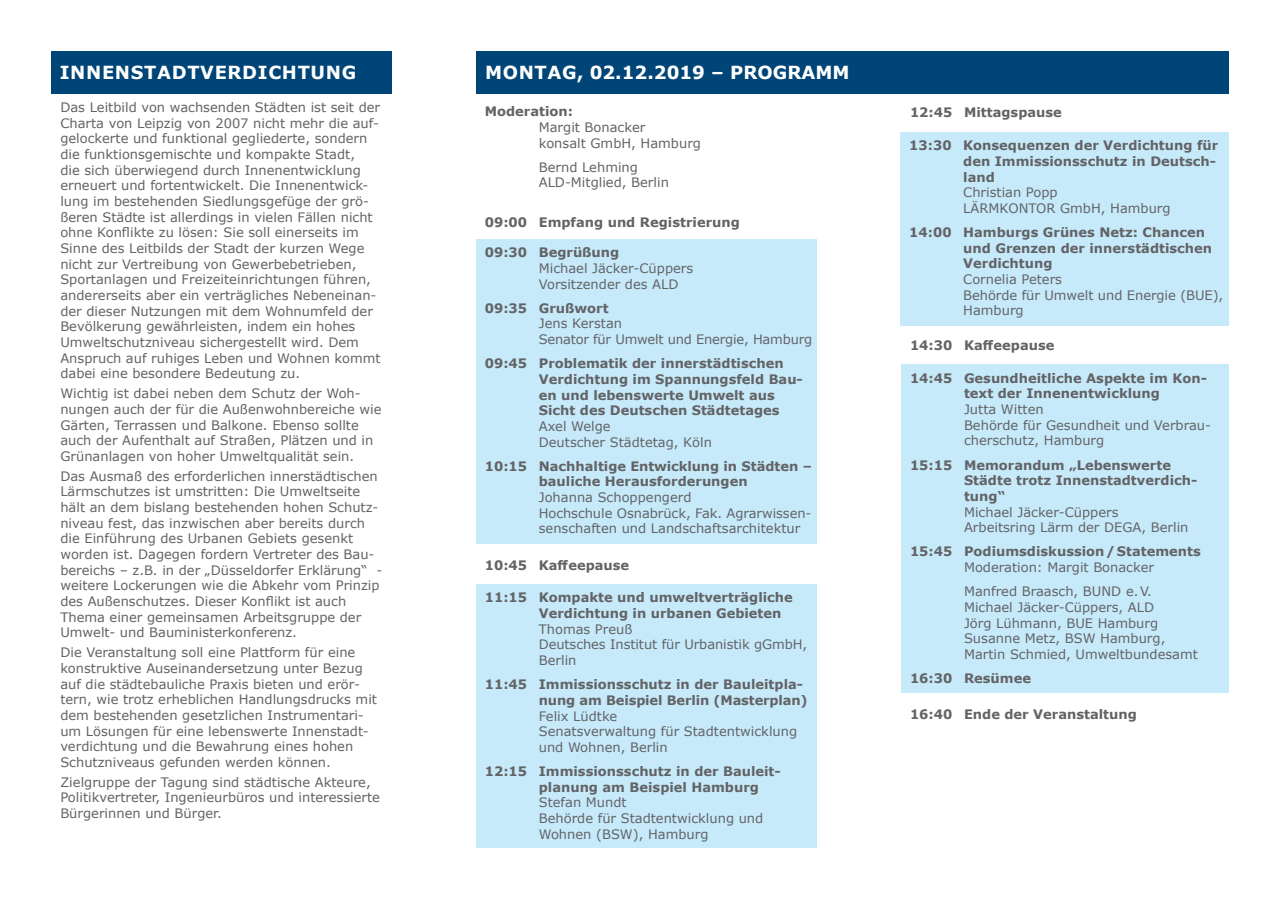
<style>
.page{position:relative;width:1280px;height:910px;background:#fff}
.page>*{position:absolute;margin:0;border:0;box-sizing:border-box;transform-origin:0 0}
.t1{font:700 18px "Verdana";color:#fff}
.t2{font:700 18px "Verdana";letter-spacing:.035em;color:#fff}
.t3{font:13.05px/15.6px "Verdana";color:#636366}
.t4{font:700 13.05px/15.6px "Verdana";color:#636366}
.s1{font-weight:400}
</style>
<div class="page">
<div style="left:816px;top:51px;width:413px;height:43px;background:#004578"></div>
<div style="left:476px;top:239px;width:340px;height:304px;background:#c6eafa"></div>
<div style="left:901px;top:132px;width:328px;height:193px;background:#c6eafa"></div>
<div style="left:901px;top:364px;width:328px;height:329px;background:#c6eafa"></div>
<div style="left:51px;top:51px;width:340px;height:43px;background:#004578"></div>
<div style="left:476px;top:584px;width:340px;height:263px;background:#c6eafa"></div>
<div style="left:476px;top:51px;width:425px;height:43px;background:#004578"></div>
<p class="t2" style="left:60px;top:60px;width:298px">INNENSTADTVERDICHTUNG</p>
<p class="t3" style="left:60px;top:99px;width:322px">Das Leitbild von wachsenden Städten ist seit der Charta von Leipzig von 2007 nicht mehr die auf&shy;gelockerte und funktional gegliederte, sondern die funktionsgemischte und kompakte Stadt,<br>die sich überwiegend durch Innenentwicklung erneuert und fortentwickelt. Die Innenentwick&shy;lung im bestehenden Siedlungsgefüge der grö&shy;ßeren Städte ist allerdings in vielen Fällen nicht ohne Konflikte zu lösen: Sie soll einerseits im Sinne des Leitbilds der Stadt der kurzen Wege nicht zur Vertreibung von Gewerbebetrieben, Sportanlagen und Freizeiteinrichtungen führen, andererseits aber ein verträgliches Nebeneinan&shy;der dieser Nutzungen mit dem Wohnumfeld der Bevölkerung gewährleisten, indem ein hohes Umweltschutzniveau sichergestellt wird. Dem Anspruch auf ruhiges Leben und Wohnen kommt dabei eine besondere Bedeutung zu.</p>
<p class="t3" style="left:60px;top:385px;width:323px">Wichtig ist dabei neben dem Schutz der Woh&shy;nungen auch der für die Außenwohnbereiche wie Gärten, Terrassen und Balkone. Ebenso sollte auch der Aufenthalt auf Straßen, Plätzen und in Grünanlagen von hoher Umweltqualität sein.</p>
<p class="t3" style="left:60px;top:468px;width:324px">Das Ausmaß des erforderlichen innerstädtischen Lärmschutzes ist umstritten: Die Umweltseite hält an dem bislang bestehenden hohen Schutz&shy;niveau fest, das inzwischen aber bereits durch die Einführung des Urbanen Gebiets gesenkt worden ist. Dagegen fordern Vertreter des Bau&shy;bereichs – z.B. in der „Düsseldorfer Erklärung“ - weitere Lockerungen wie die Abkehr vom Prinzip des Außenschutzes. Dieser Konflikt ist auch Thema einer gemeinsamen Arbeitsgruppe der Umwelt- und Bauministerkonferenz.</p>
<p class="t3" style="left:60px;top:645px;width:318px">Die Veranstaltung soll eine Plattform für eine konstruktive Auseinandersetzung unter Bezug auf die städtebauliche Praxis bieten und erör&shy;tern, wie trotz erheblichen Handlungsdrucks mit dem bestehenden gesetzlichen Instrumentari&shy;um Lösungen für eine lebenswerte Innenstadt&shy;verdichtung und die Bewahrung eines hohen Schutzniveaus gefunden werden können.</p>
<p class="t3" style="left:60px;top:774px;width:321px">Zielgruppe der Tagung sind städtische Akteure,<br>Politikvertreter, Ingenieurbüros und interessierte<br>Bürgerinnen und Bürger.</p>
<p class="t1" style="left:485px;top:60px;width:366px">MONTAG, 02.12.2019 – PROGRAMM</p>
<p class="t4" style="left:485px;top:103px;width:90px">Moderation:</p>
<p class="t3" style="left:539px;top:119px;width:108px">Margit Bonacker</p>
<p class="t3" style="left:539px;top:135px;width:164px">konsalt GmbH, Hamburg</p>
<p class="t3" style="left:539px;top:159px;width:101px">Bernd Lehming</p>
<p class="t3" style="left:539px;top:175px;width:132px">ALD-Mitglied, Berlin</p>
<p class="t4" style="left:485px;top:214px;width:257px">09:00 Empfang und Registrierung</p>
<p class="t4" style="left:485px;top:244px;width:136px">09:30 Begrüßung</p>
<p class="t3" style="left:539px;top:260px;width:156px">Michael Jäcker-Cüppers</p>
<p class="t3" style="left:539px;top:276px;width:141px">Vorsitzender des ALD</p>
<p class="t4" style="left:485px;top:300px;width:125px">09:35 Grußwort</p>
<p class="t3" style="left:539px;top:316px;width:85px">Jens Kerstan</p>
<p class="t3" style="left:539px;top:331px;width:275px">Senator für Umwelt und Energie, Hamburg</p>
<p class="t4" style="left:539px;top:355px;width:266px;text-indent:-54px">09:45 Problematik der innerstädtischen<br>Verdichtung im Spannungsfeld Bau&shy;en und lebenswerte Umwelt aus<br>Sicht des Deutschen Städtetages<br><span class="s1">Axel Welge</span></p>
<p class="t3" style="left:539px;top:434px;width:175px">Deutscher Städtetag, Köln</p>
<p class="t4" style="left:539px;top:458px;width:275px;text-indent:-54px">10:15 Nachhaltige Entwicklung in Städten – bauliche Herausforderungen</p>
<p class="t3" style="left:539px;top:489px;width:154px">Johanna Schoppengerd</p>
<p class="t3" style="left:539px;top:505px;width:274px">Hochschule Osnabrück, Fak. Agrarwissen-</p>
<p class="t3" style="left:539px;top:521px;width:263px">senschaften und Landschaftsarchitektur</p>
<p class="t4" style="left:485px;top:557px;width:146px">10:45 Kaffeepause</p>
<p class="t4" style="left:539px;top:590px;width:256px;text-indent:-54px">11:15 Kompakte und umweltverträgliche<br>Verdichtung in urbanen Gebieten</p>
<p class="t3" style="left:539px;top:621px;width:95px">Thomas Preuß</p>
<p class="t3" style="left:539px;top:637px;width:270px">Deutsches Institut für Urbanistik gGmbH,<br>Berlin</p>
<p class="t4" style="left:539px;top:676px;width:270px;text-indent:-54px">11:45 Immissionsschutz in der Bauleitpla&shy;nung am Beispiel Berlin (Masterplan)<br><span class="s1">Felix Lüdtke</span></p>
<p class="t3" style="left:539px;top:724px;width:260px">Senatsverwaltung für Stadtentwicklung und Wohnen, Berlin</p>
<p class="t4" style="left:539px;top:763px;width:244px;text-indent:-54px">12:15 Immissionsschutz in der Bauleit&shy;planung am Beispiel Hamburg<br><span class="s1">Stefan Mundt</span></p>
<p class="t3" style="left:539px;top:810px;width:226px">Behörde für Stadtentwicklung und</p>
<p class="t3" style="left:539px;top:826px;width:171px">Wohnen (BSW), Hamburg</p>
<p class="t4" style="left:910px;top:105px;width:153px">12:45 Mittagspause</p>
<p class="t4" style="left:963px;top:137px;width:257px;text-indent:-54px">13:30 Konsequenzen der Verdichtung für den Immissionsschutz in Deutsch&shy;land</p>
<p class="t3" style="left:963px;top:185px;width:209px">Christian Popp<br>LÄRMKONTOR GmbH, Hamburg</p>
<p class="t4" style="left:963px;top:224px;width:250px;text-indent:-54px">14:00 Hamburgs Grünes Netz: Chancen und Grenzen der innerstädtischen<br>Verdichtung<br><span class="s1">Cornelia Peters</span></p>
<p class="t3" style="left:963px;top:287px;width:262px">Behörde für Umwelt und Energie (BUE),<br>Hamburg</p>
<p class="t4" style="left:910px;top:337px;width:146px">14:30 Kaffeepause</p>
<p class="t4" style="left:910px;top:370px;width:298px;text-align:center">14:45 Gesundheitliche Aspekte im Kon&shy;text der Innenentwicklung</p>
<p class="t3" style="left:964px;top:401px;width:249px">Jutta Witten<br>Behörde für Gesundheit und Verbrau&shy;cherschutz, Hamburg</p>
<p class="t4" style="left:964px;top:457px;width:235px;text-indent:-54px">15:15 Memorandum „Lebenswerte<br>Städte trotz Innenstadtverdich&shy;tung“</p>
<p class="t3" style="left:964px;top:504px;width:156px">Michael Jäcker-Cüppers</p>
<p class="t3" style="left:964px;top:519px;width:226px">Arbeitsring Lärm der DEGA, Berlin</p>
<p class="t4" style="left:910px;top:544px;width:292px">15:45 Podiumsdiskussion/Statements</p>
<p class="t3" style="left:964px;top:559px;width:191px">Moderation: Margit Bonacker</p>
<p class="t3" style="left:964px;top:583px;width:235px">Manfred Braasch, BUND e.V.<br>Michael Jäcker-Cüppers, ALD<br>Jörg Lühmann, BUE Hamburg<br>Susanne Metz, BSW Hamburg,<br>Martin Schmied, Umweltbundesamt</p>
<p class="t4" style="left:910px;top:670px;width:123px">16:30 Resümee</p>
<p class="t4" style="left:910px;top:706px;width:228px">16:40 Ende der Veranstaltung</p>
</div>
